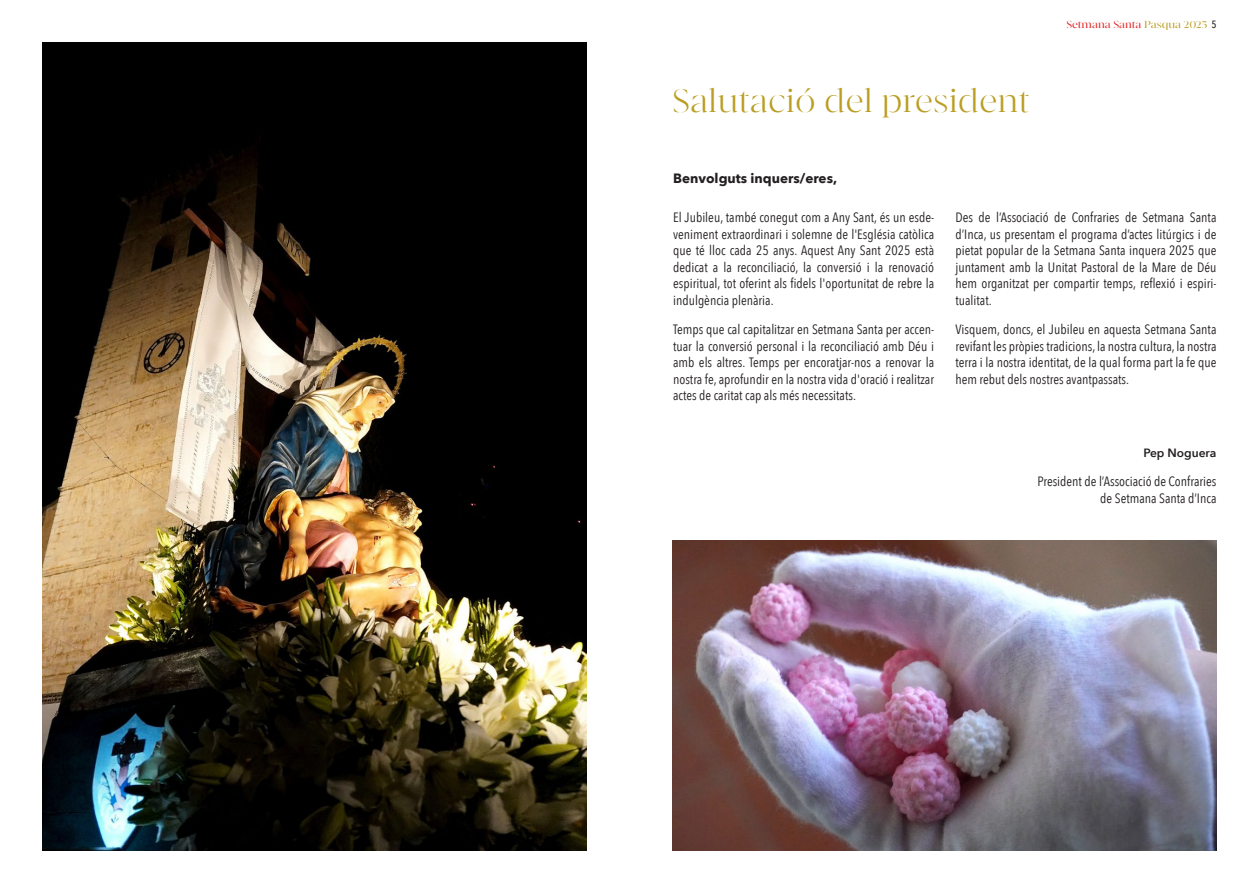
<style>
.page{position:relative;width:1259px;height:893px;background:#fff}
.page>*{position:absolute;margin:0;border:0;box-sizing:border-box;transform-origin:0 0}
.t1{font:300 33px "Amarela Stencil";color:#ba9e22}
.t2{font:13.5px/16.5px "Avenir Next Condensed";color:#231f20;text-align:justify}
.t3{font:700 13.5px "Avenir Next";color:#231f20}
.t4{font:600 12px "Avenir Next";color:#231f20}
.t5{font:10.5px "Amarela Stencil";color:#e22525}
.s1{color:#ba9e22}
.s2{font-family:"Avenir Next Condensed";font-weight:500;color:#231f20}
</style>
<div class="page">
<img style="left:672px;top:540px;width:544px;height:310px">
<img style="left:43px;top:43px;width:544px;height:807px">
<p class="t1" style="left:672px;top:80px;width:359px">Salutació del president</p>
<p class="t3" style="left:673px;top:167px;width:165px">Benvolguts inquers/eres,</p>
<p class="t5" style="left:1066px;top:17px;width:152px">Setmana Santa <span class="s1">Pasqua 2025</span> <span class="s2">5</span></p>
<p class="t2" style="left:673px;top:209px;width:262px">El Jubileu, també conegut com a Any Sant, és un esde&shy;veniment extraordinari i solemne de l'Església catòlica que té lloc cada 25 anys. Aquest Any Sant 2025 està dedicat a la reconciliació, la conversió i la renovació espiritual, tot oferint als fidels l'oportunitat de rebre la indulgència plenària.</p>
<p class="t2" style="left:673px;top:320px;width:262px">Temps que cal capitalitzar en Setmana Santa per accen&shy;tuar la conversió personal i la reconciliació amb Déu i amb els altres. Temps per encoratjar-nos a renovar la nostra fe, aprofundir en la nostra vida d'oració i realitzar actes de caritat cap als més necessitats.</p>
<p class="t2" style="left:955px;top:209px;width:262px">Des de l’Associació de Confraries de Setmana Santa d’Inca, us presentam el programa d’actes litúrgics i de pietat popular de la Setmana Santa inquera 2025 que juntament amb la Unitat Pastoral de la Mare de Déu hem organitzat per compartir temps, reflexió i espiri&shy;tualitat.</p>
<p class="t2" style="left:955px;top:320px;width:262px">Visquem, doncs, el Jubileu en aquesta Setmana Santa revifant les pròpies tradicions, la nostra cultura, la nostra terra i la nostra identitat, de la qual forma part la fe que hem rebut dels nostres avantpassats.</p>
<p class="t4" style="left:1143px;top:442px;width:74px">Pep Noguera</p>
<p class="t2" style="left:1037px;top:472px;width:180px;text-align:right">President de l’Associació de Confraries de Setmana Santa d’Inca</p>
</div>
